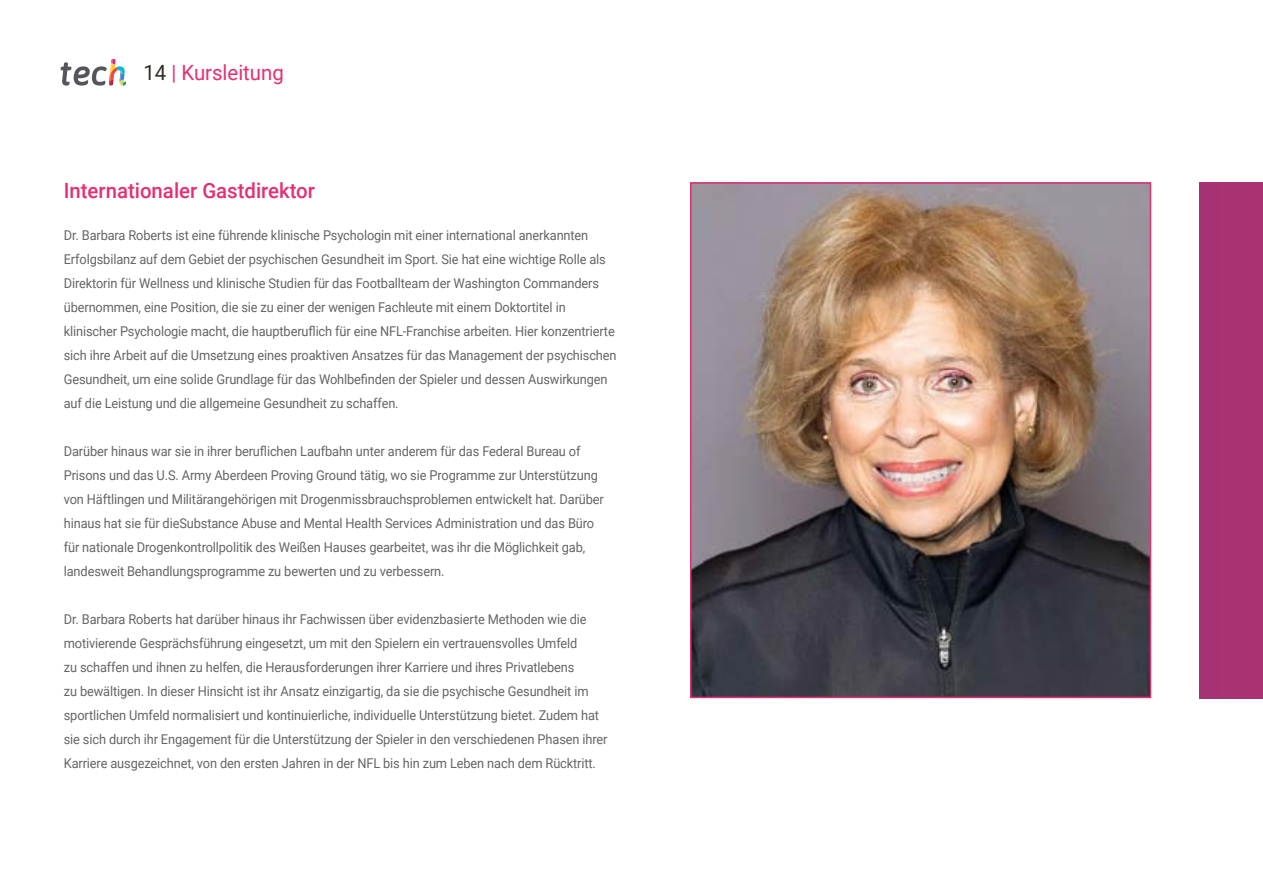
<style>
.page{position:relative;width:1263px;height:893px;background:#fff}
.page>*{position:absolute;margin:0;border:0;box-sizing:border-box;transform-origin:0 0}
.t1{font:500 21px "Roboto";color:#e52f75}
.t2{font:21px "Roboto";color:#e52f75}
.t3{font:13.5px/24px "Roboto";letter-spacing:-.01em;color:#656565;scale:.95 1}
.s1{color:#312e20}
</style>
<div class="page">
<div style="left:1199px;top:182px;width:64px;height:516px;background:#a73274"></div>
<svg style="left:61px;top:59px;width:65px;height:27px"></svg>
<img style="left:693px;top:185px;width:455px;height:510px">
<div style="left:690px;top:182px;width:461px;height:516px;border:2px solid #e03073"></div>
<h1 class="t2" style="left:144px;top:57px;width:142px"><span class="s1">14</span> | Kursleitung</h1>
<h1 class="t1" style="left:64px;top:176px;width:253px">Internationaler Gastdirektor</h1>
<p class="t3" style="left:64px;top:222px;width:583px">Dr. Barbara Roberts ist eine führende klinische Psychologin mit einer international anerkannten Erfolgsbilanz auf dem Gebiet der psychischen Gesundheit im Sport. Sie hat eine wichtige Rolle als Direktorin für Wellness und klinische Studien für das Footballteam der Washington Commanders übernommen, eine Position, die sie zu einer der wenigen Fachleute mit einem Doktortitel in klinischer Psychologie macht, die hauptberuflich für eine NFL-Franchise arbeiten. Hier konzentrierte sich ihre Arbeit auf die Umsetzung eines proaktiven Ansatzes für das Management der psychischen Gesundheit, um eine solide Grundlage für das Wohlbefinden der Spieler und dessen Auswirkungen auf die Leistung und die allgemeine Gesundheit zu schaffen.</p>
<p class="t3" style="left:64px;top:438px;width:570px">Darüber hinaus war sie in ihrer beruflichen Laufbahn unter anderem für das Federal Bureau of Prisons und das U.S. Army Aberdeen Proving Ground tätig, wo sie Programme zur Unterstützung von Häftlingen und Militärangehörigen mit Drogenmissbrauchsproblemen entwickelt hat. Darüber hinaus hat sie für dieSubstance Abuse and Mental Health Services Administration und das Büro für nationale Drogenkontrollpolitik des Weißen Hauses gearbeitet, was ihr die Möglichkeit gab, landesweit Behandlungsprogramme zu bewerten und zu verbessern.</p>
<p class="t3" style="left:64px;top:606px;width:574px">Dr. Barbara Roberts hat darüber hinaus ihr Fachwissen über evidenzbasierte Methoden wie die motivierende Gesprächsführung eingesetzt, um mit den Spielern ein vertrauensvolles Umfeld<br>zu schaffen und ihnen zu helfen, die Herausforderungen ihrer Karriere und ihres Privatlebens<br>zu bewältigen. In dieser Hinsicht ist ihr Ansatz einzigartig, da sie die psychische Gesundheit im sportlichen Umfeld normalisiert und kontinuierliche, individuelle Unterstützung bietet. Zudem hat sie sich durch ihr Engagement für die Unterstützung der Spieler in den verschiedenen Phasen ihrer Karriere ausgezeichnet, von den ersten Jahren in der NFL bis hin zum Leben nach dem Rücktritt.</p>
</div>
